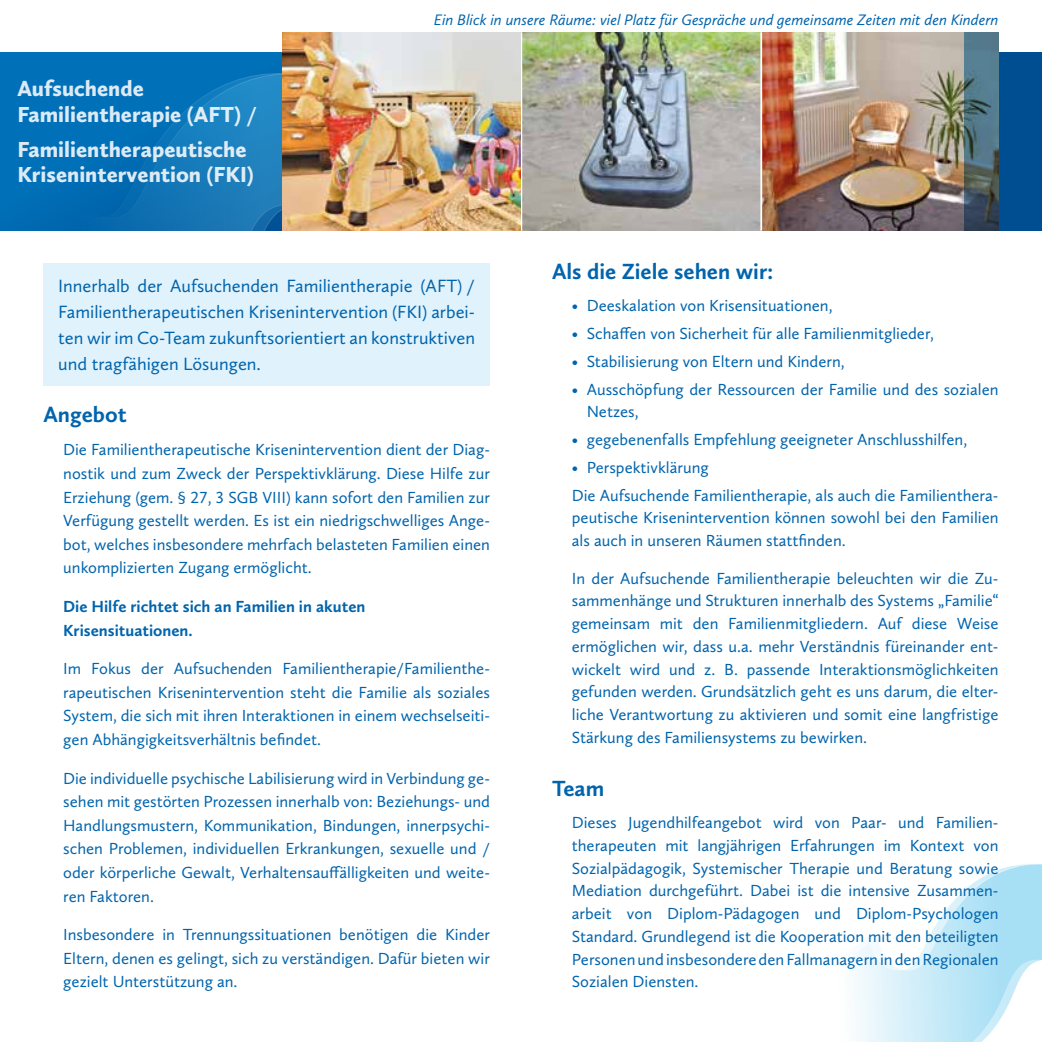
<style>
.page{position:relative;width:1042px;height:1042px;background:#fff}
.page>*{position:absolute;margin:0;border:0;box-sizing:border-box;transform-origin:0 0}
.t1{font:700 22.75px "Calluna Sans";color:#0064ad}
.t2{font:900 22.57px/25.4px "Calluna Sans";color:#fff}
.t3{font:18.38px/26.2px "Calluna Sans";color:#0064ad;text-align:justify}
.t4{font:16.62px/22.8px "Calluna Sans";color:#0064ad;text-align:justify}
.t5{font:700 16.62px/23.6px "Calluna Sans";color:#0064ad}
.t6{font:italic 15.75px "Calluna Sans";color:#0064ad}
.s1{font-family:"Myriad Pro"}
</style>
<div class="page">
<svg style="left:856px;top:864px;width:186px;height:178px"></svg>
<svg style="left:0;top:53px;width:1042px;height:178px;background:#0062a7"></svg>
<svg style="left:37px;top:72px;width:246px;height:159px;background:#0c74b7"></svg>
<img style="left:283px;top:32px;width:681px;height:199px">
<div style="left:43px;top:263px;width:447px;height:122px;background:#e0f2fb"></div>
<svg style="left:964px;top:32px;width:34px;height:199px;background:#4c6874"></svg>
<hr style="left:760px;top:32px;width:2px;height:199px;background:#fff">
<hr style="left:521px;top:32px;width:1px;height:199px;background:#fff">
<h2 class="t2" style="left:17px;top:76px;width:241px">Aufsuchende<br>Familientherapie (AFT) /</h2>
<h2 class="t2" style="left:17px;top:136px;width:238px">Familientherapeutische<br>Krisenintervention (FKI)</h2>
<p class="t6" style="left:434px;top:10px;width:566px">Ein Blick in unsere Räume: viel Platz für Gespräche und gemeinsame Zeiten mit den Kindern</p>
<p class="t3" style="left:58px;top:272px;width:418px">Innerhalb der Aufsuchenden Familientherapie (AFT) / Familientherapeutischen Krisenintervention (FKI) arbei&shy;ten wir im Co-Team zukunftsorientiert an konstruktiven und tragfähigen Lösungen.</p>
<h1 class="t1" style="left:43px;top:400px;width:85px">Angebot</h1>
<p class="t4" style="left:63px;top:438px;width:428px;line-height:23.6px">Die Familientherapeutische Krisenintervention dient der Diag&shy;nostik und zum Zweck der Perspektivklärung. Diese Hilfe zur Erziehung (gem. <span class="s1">§</span> 27, 3 SGB VIII) kann sofort den Familien zur Verfügung gestellt werden. Es ist ein niedrigschwelliges Ange&shy;bot, welches insbesondere mehrfach belasteten Familien einen unkomplizierten Zugang ermöglicht.</p>
<p class="t5" style="left:63px;top:594px;width:304px">Die Hilfe richtet sich an Familien in akuten<br>Krisensituationen.</p>
<p class="t4" style="left:63px;top:656px;width:428px;line-height:23.6px">Im Fokus der Aufsuchenden Familientherapie/Familienthe&shy;rapeutischen Krisenintervention steht die Familie als soziales System, die sich mit ihren Interaktionen in einem wechselseiti&shy;gen Abhängigkeitsverhältnis befindet.</p>
<p class="t4" style="left:63px;top:766px;width:428px;line-height:23.6px">Die individuelle psychische Labilisierung wird in Verbindung ge&shy;sehen mit gestörten Prozessen innerhalb von: Beziehungs- und Handlungsmustern, Kommunikation, Bindungen, innerpsychi&shy;schen Problemen, individuellen Erkrankungen, sexuelle und / oder körperliche Gewalt, Verhaltensauffälligkeiten und weite&shy;ren Faktoren.</p>
<p class="t4" style="left:63px;top:922px;width:428px;line-height:23.6px">Insbesondere in Trennungssituationen benötigen die Kinder Eltern, denen es gelingt, sich zu verständigen. Dafür bieten wir gezielt Unterstützung an.</p>
<h1 class="t1" style="left:552px;top:257px;width:223px">Als die Ziele sehen wir:</h1>
<p class="t4" style="left:572px;top:294px;width:262px">• Deeskalation von Krisensituationen,</p>
<p class="t4" style="left:572px;top:322px;width:364px">• Schaffen von Sicherheit für alle Familienmitglieder,</p>
<p class="t4" style="left:572px;top:350px;width:274px">• Stabilisierung von Eltern und Kindern,</p>
<p class="t4" style="left:587px;top:377px;width:413px;text-indent:-15px">• Ausschöpfung der Ressourcen der Familie und des sozialen<br>Netzes,</p>
<p class="t4" style="left:572px;top:428px;width:397px">• gegebenenfalls Empfehlung geeigneter Anschlusshilfen,</p>
<p class="t4" style="left:572px;top:453px;width:428px;line-height:27.7px">• Perspektivklärung<br>Die Aufsuchende Familientherapie, als auch die Familienthera-</p>
<p class="t4" style="left:572px;top:506px;width:428px">peutische Krisenintervention können sowohl bei den Familien als auch in unseren Räumen stattfinden.</p>
<p class="t4" style="left:572px;top:566px;width:428px">In der Aufsuchende Familientherapie beleuchten wir die Zu&shy;sammenhänge und Strukturen innerhalb des Systems „Familie“ gemeinsam mit den Familienmitgliedern. Auf diese Weise ermöglichen wir, dass u.a. mehr Verständnis füreinander ent&shy;wickelt wird und z. B. passende Interaktionsmöglichkeiten gefunden werden. Grundsätzlich geht es uns darum, die elter&shy;liche Verantwortung zu aktivieren und somit eine langfristige Stärkung des Familiensystems zu bewirken.</p>
<h1 class="t1" style="left:552px;top:774px;width:54px">Team</h1>
<p class="t4" style="left:572px;top:811px;width:428px">Dieses Jugendhilfeangebot wird von Paar- und Familien&shy;therapeuten mit langjährigen Erfahrungen im Kontext von Sozialpädagogik, Systemischer Therapie und Beratung sowie Mediation durchgeführt. Dabei ist die intensive Zusammen&shy;arbeit von Diplom-Pädagogen und Diplom-Psychologen Standard. Grundlegend ist die Kooperation mit den beteiligten Personen und insbesondere den Fallmanagern in den Regionalen Sozialen Diensten.</p>
</div>
